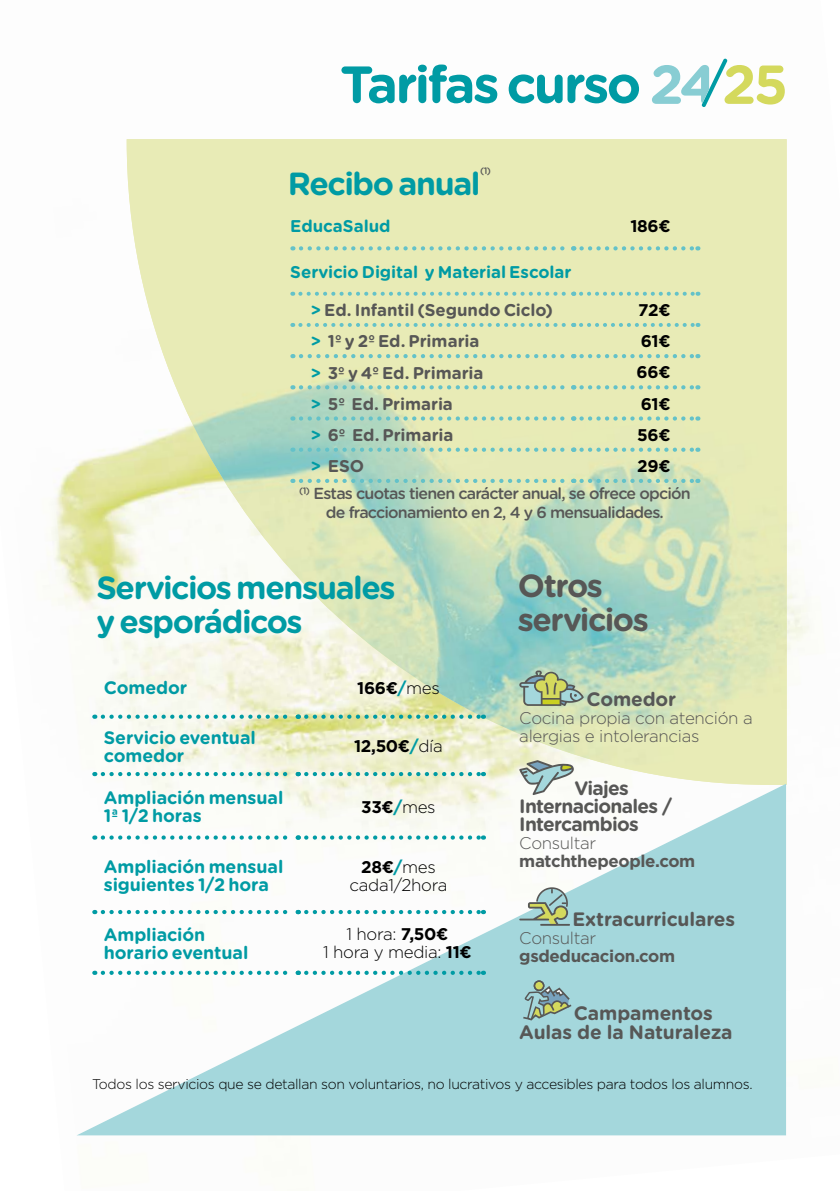
<style>
.page{position:relative;width:840px;height:1191px;background:#fff}
.page>*{position:absolute;margin:0;border:0;box-sizing:border-box;transform-origin:0 0}
.t1{font:700 52px "Gotham Rounded";letter-spacing:-.05em;color:#009ba4}
.t2{font:700 32px/34px "Gotham Rounded";letter-spacing:-.045em;color:#009ba4}
.t3{font:700 32px/34px "Gotham Rounded";letter-spacing:-.045em;color:#575756}
.t4{font:700 19.4px/18px "Gotham Rounded";letter-spacing:-.015em;color:#575756}
.t5{font:700 19.4px/18px "Gotham Rounded";letter-spacing:-.04em;color:#575756}
.t6{font:700 18px/18px "Gotham Rounded";letter-spacing:-.005em;color:#009ba4}
.t7{font:700 17px "Gotham Rounded";letter-spacing:-.005em;color:#575756}
.t8{font:700 17px "Gotham Rounded";letter-spacing:-.005em;color:#009ba4}
.t9{font:300 16.8px/18px "Gotham";letter-spacing:-.02em;color:#575756}
.t10{font:700 16.8px "Gotham";letter-spacing:-.02em;color:#000}
.t11{font:300 16.8px/18px "Gotham";letter-spacing:-.02em;color:#000;text-align:center}
.t12{font:700 16.8px "Gotham";letter-spacing:-.02em;color:#575756}
.t13{font:500 16px/18px "Gotham Rounded";letter-spacing:-.05em;color:#575756;text-align:center}
.t14{font:300 14px "Gotham";letter-spacing:-.025em;color:#000}
.t15{font:500 9.4px "Gotham Rounded";color:#575756}
.s1{color:#009ba4}
.s2{font-weight:300}
.s3{font-weight:700}
.s4{font-weight:700;color:#009ba4}
</style>
<div class="page">
<img style="left:51px;top:58px;width:760px;height:1078px">
<img style="left:127px;top:139px;width:659px;height:646px">
<svg style="left:77px;top:783px;width:708px;height:352px"></svg>
<svg style="left:301px;top:354px;width:273px;height:4px"></svg>
<svg style="left:581px;top:354px;width:117px;height:4px"></svg>
<svg style="left:301px;top:385px;width:273px;height:4px"></svg>
<svg style="left:581px;top:385px;width:117px;height:4px"></svg>
<svg style="left:301px;top:416px;width:273px;height:4px"></svg>
<svg style="left:581px;top:416px;width:117px;height:4px"></svg>
<svg style="left:301px;top:447px;width:273px;height:5px"></svg>
<svg style="left:581px;top:447px;width:117px;height:5px"></svg>
<svg style="left:301px;top:479px;width:273px;height:4px"></svg>
<svg style="left:581px;top:479px;width:117px;height:4px"></svg>
<svg style="left:301px;top:246px;width:273px;height:4px"></svg>
<svg style="left:581px;top:246px;width:117px;height:4px"></svg>
<svg style="left:300px;top:292px;width:274px;height:4px"></svg>
<svg style="left:580px;top:292px;width:118px;height:4px"></svg>
<svg style="left:300px;top:323px;width:274px;height:4px"></svg>
<svg style="left:580px;top:323px;width:118px;height:4px"></svg>
<svg style="left:103px;top:714px;width:195px;height:5px"></svg>
<svg style="left:306px;top:714px;width:177px;height:5px"></svg>
<svg style="left:103px;top:772px;width:195px;height:4px"></svg>
<svg style="left:306px;top:772px;width:177px;height:4px"></svg>
<svg style="left:103px;top:835px;width:195px;height:4px"></svg>
<svg style="left:306px;top:835px;width:177px;height:4px"></svg>
<svg style="left:103px;top:910px;width:195px;height:4px"></svg>
<svg style="left:306px;top:910px;width:177px;height:4px"></svg>
<svg style="left:103px;top:970px;width:195px;height:5px"></svg>
<svg style="left:306px;top:970px;width:177px;height:5px"></svg>
<svg style="left:519px;top:670px;width:64px;height:36px"></svg>
<svg style="left:519px;top:760px;width:54px;height:35px"></svg>
<svg style="left:519px;top:887px;width:50px;height:38px"></svg>
<svg style="left:521px;top:980px;width:52px;height:43px"></svg>
<svg style="left:651px;top:59px;width:133px;height:48px"></svg>
<h1 class="t1" style="left:340px;top:46px;width:302px">Tarifas curso</h1>
<p class="t15" style="left:479px;top:164px;width:12px">(1)</p>
<h2 class="t2" style="left:287px;top:165px;width:194px">Recibo anual</h2>
<p class="t8" style="left:290px;top:214px;width:102px">EducaSalud</p>
<p class="t10" style="left:630px;top:215px;width:42px">186€</p>
<p class="t8" style="left:290px;top:259px;width:282px">Servicio Digital y Material Escolar</p>
<p class="t7" style="left:310px;top:298px;width:244px"><span class="s1">&gt;</span> Ed. Infantil (Segundo Ciclo)</p>
<p class="t10" style="left:638px;top:299px;width:34px">72€</p>
<p class="t7" style="left:310px;top:329px;width:170px"><span class="s1">&gt;</span> 1º y 2º Ed. Primaria</p>
<p class="t10" style="left:640px;top:330px;width:31px">61€</p>
<p class="t7" style="left:310px;top:360px;width:175px"><span class="s1">&gt;</span> 3º y 4º Ed. Primaria</p>
<p class="t10" style="left:636px;top:361px;width:35px">66€</p>
<p class="t7" style="left:310px;top:391px;width:144px"><span class="s1">&gt;</span> 5º Ed. Primaria</p>
<p class="t10" style="left:640px;top:392px;width:31px">61€</p>
<p class="t7" style="left:310px;top:422px;width:144px"><span class="s1">&gt;</span> 6º Ed. Primaria</p>
<p class="t10" style="left:636px;top:424px;width:35px">56€</p>
<p class="t7" style="left:310px;top:453px;width:55px"><span class="s1">&gt;</span> ESO</p>
<p class="t10" style="left:637px;top:455px;width:35px">29€</p>
<p class="t13" style="left:299px;top:484px;width:393px"><sup>(1)</sup> Estas cuotas tienen carácter anual, se ofrece opción de fraccionamiento en 2, 4 y 6 mensualidades.</p>
<h2 class="t2" style="left:96px;top:569px;width:300px">Servicios mensuales y esporádicos</h2>
<h2 class="t3" style="left:517px;top:567px;width:132px">Otros servicios</h2>
<p class="t6" style="left:104px;top:678px;width:85px">Comedor</p>
<p class="t10" style="left:357px;top:677px;width:84px">166€<span class="s1">/</span><span class="s2">mes</span></p>
<p class="t6" style="left:104px;top:727px;width:153px">Servicio eventual comedor</p>
<p class="t10" style="left:354px;top:735px;width:90px">12,50€<span class="s1">/</span><span class="s2">día</span></p>
<p class="t6" style="left:104px;top:788px;width:181px">Ampliación mensual<br>1ª 1/2 horas</p>
<p class="t10" style="left:361px;top:795px;width:76px">33€<span class="s1">/</span><span class="s2">mes</span></p>
<p class="t6" style="left:104px;top:857px;width:181px">Ampliación mensual siguientes 1/2 hora</p>
<p class="t11" style="left:349px;top:857px;width:99px"><span class="s3">28€</span><span class="s4">/</span>mes cada1/2hora</p>
<p class="t6" style="left:104px;top:924px;width:146px">Ampliación horario eventual</p>
<p class="t11" style="left:323px;top:924px;width:150px">1 hora: <span class="s3">7,50€<br></span>1 hora y media: <span class="s3">11€</span></p>
<p class="t4" style="left:586px;top:689px;width:91px">Comedor</p>
<p class="t9" style="left:519px;top:708px;width:235px">Cocina propia con atención a alergias e intolerancias</p>
<p class="t5" style="left:519px;top:778px;width:154px;text-indent:55px">Viajes<br>Internacionales /<br>Intercambios</p>
<p class="t9" style="left:519px;top:833px;width:79px">Consultar</p>
<p class="t12" style="left:519px;top:850px;width:177px">matchthepeople.com</p>
<p class="t4" style="left:572px;top:909px;width:164px">Extracurriculares</p>
<p class="t9" style="left:519px;top:928px;width:79px">Consultar</p>
<p class="t12" style="left:519px;top:944px;width:157px">gsdeducacion.com</p>
<p class="t4" style="left:519px;top:1003px;width:215px;text-indent:54px">Campamentos<br>Aulas de la Naturaleza</p>
<p class="t14" style="left:92px;top:1075px;width:661px">Todos los servicios que se detallan son voluntarios, no lucrativos y accesibles para todos los alumnos.</p>
</div>
